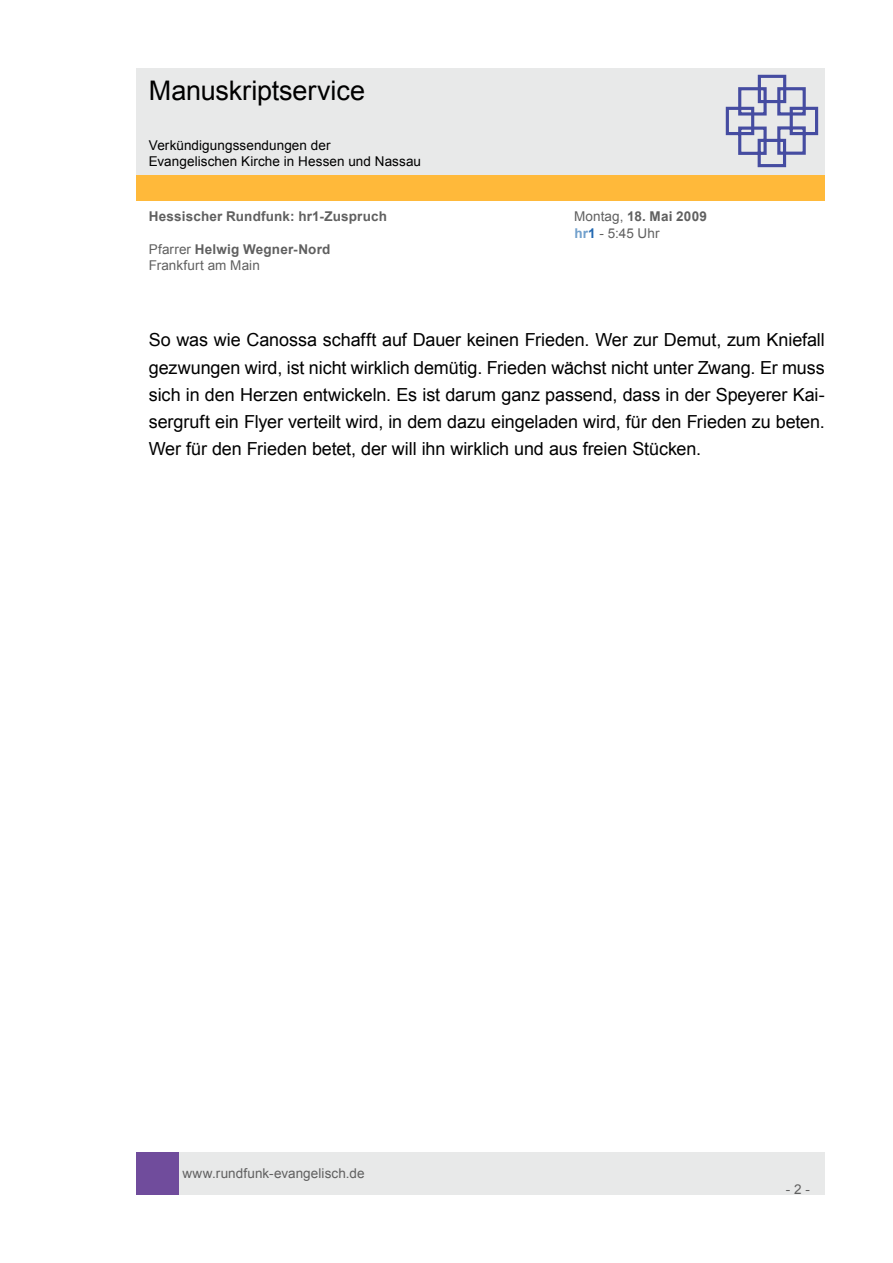
<style>
.page{position:relative;width:893px;height:1263px;background:#fff}
.page>*{position:absolute;margin:0;border:0;box-sizing:border-box;transform-origin:0 0}
.t1{font:27px "Arial";letter-spacing:-.005em;color:#000}
.t2{font:18px/27.2px "Arial";letter-spacing:-.005em;color:#000;text-align:justify}
.t3{font:13.5px/16.2px "Arial";letter-spacing:.005em;color:#606060}
.t4{font:13.5px/16.2px "Arial";letter-spacing:.005em;color:#000}
.t5{font:700 13.5px "Arial";letter-spacing:.015em;color:#606060}
.s1{font-weight:700}
.s2{font-weight:700;color:#71a0cc}
.s3{font-weight:700;color:#2369b2}
</style>
<div class="page">
<div style="left:179px;top:1152px;width:646px;height:43px;background:#e8e9e9"></div>
<div style="left:136px;top:1152px;width:43px;height:43px;background:#704c9c"></div>
<div style="left:136px;top:175px;width:689px;height:26px;background:#ffb93a"></div>
<div style="left:136px;top:68px;width:689px;height:106px;background:#e8e9e9"></div>
<svg style="left:725px;top:74px;width:94px;height:94px"></svg>
<h1 class="t1" style="left:149px;top:73px;width:218px">Manuskriptservice</h1>
<p class="t4" style="left:149px;top:137px;width:274px">Verkündigungssendungen der<br>Evangelischen Kirche in Hessen und Nassau</p>
<p class="t5" style="left:149px;top:208px;width:240px">Hessischer Rundfunk: hr1-Zuspruch</p>
<p class="t3" style="left:574px;top:209px;width:134px">Montag, <span class="s1">18. Mai 2009 </span><span class="s2">hr</span><span class="s3">1</span> - 5:45 Uhr</p>
<p class="t3" style="left:149px;top:241px;width:183px">Pfarrer <span class="s1">Helwig Wegner-Nord<br></span>Frankfurt am Main</p>
<p class="t2" style="left:149px;top:327px;width:678px">So was wie Canossa schafft auf Dauer keinen Frieden. Wer zur Demut, zum Kniefall gezwungen wird, ist nicht wirklich demütig. Frieden wächst nicht unter Zwang. Er muss sich in den Herzen entwickeln. Es ist darum ganz passend, dass in der Speyerer Kai&shy;sergruft ein Flyer verteilt wird, in dem dazu eingeladen wird, für den Frieden zu beten.<br>Wer für den Frieden betet, der will ihn wirklich und aus freien Stücken.</p>
<p class="t3" style="left:182px;top:1165px;width:184px">www.rundfunk-evangelisch.de</p>
<p class="t3" style="left:786px;top:1181px;width:26px">- 2 -</p>
</div>
